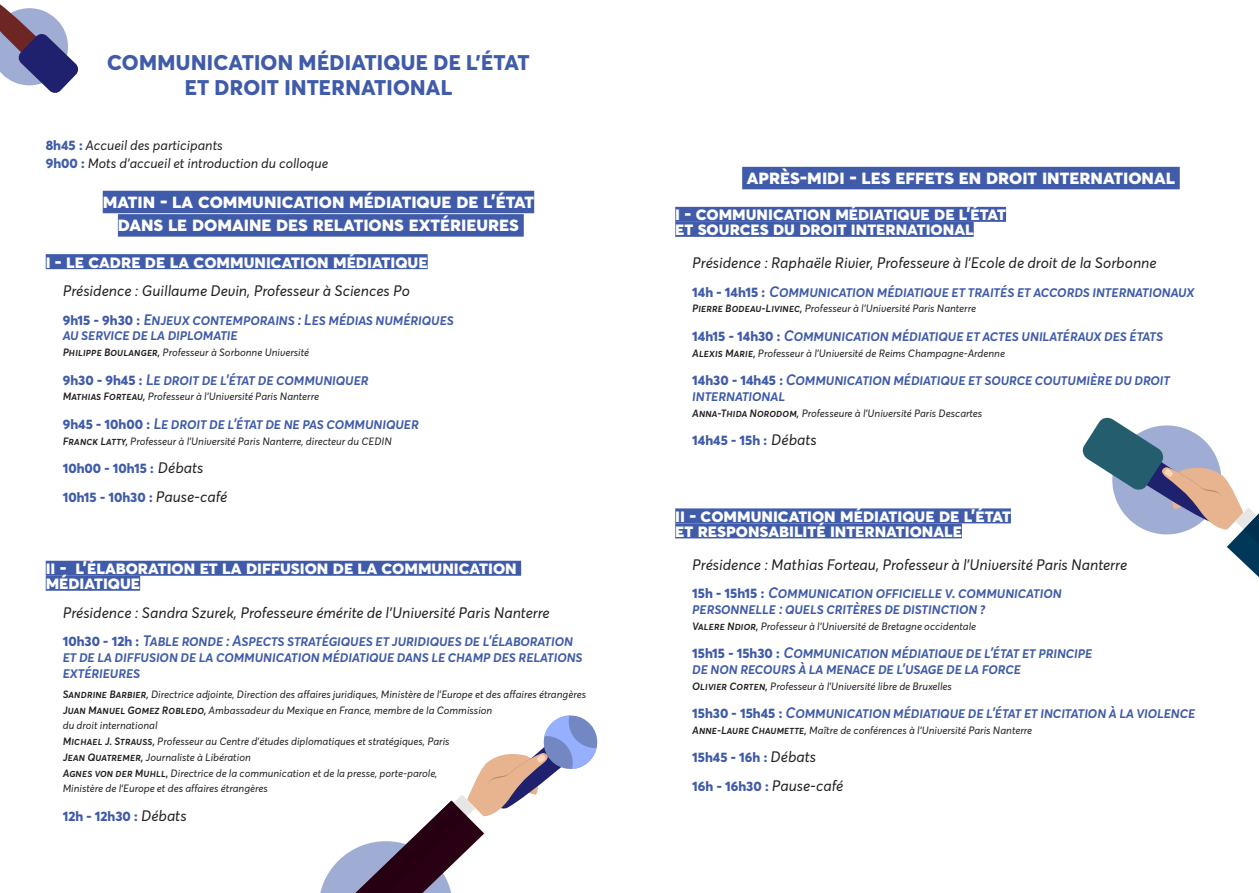
<style>
.page{position:relative;width:1259px;height:893px;background:#fff}
.page>*{position:absolute;margin:0;border:0;box-sizing:border-box;transform-origin:0 0}
.Titre_colloque{font:800 21px/25.2px "Averta";letter-spacing:.01em;color:#3f5ba9;text-align:center}
.Matin-AP_Midi{font:800 19.5px/23.4px "Averta";color:#fff;text-align:center}
.Titre_parties{font:800 18px/15px "Averta";color:#fff}
.Thématique{font:italic 600 15px/15.8px "Averta";letter-spacing:-.025em;color:#3f5ba9}
.Thématique-2{font:italic 15px "Averta";color:#231f20}
.Thématique-3{font:800 13.5px "Averta";color:#3f5ba9}
.Titre_colloque-2{font:italic 13.5px/18px "Averta";color:#231f20}
.Thématique-4{font:italic 10.5px/15.8px "Averta";color:#231f20}
.s1{font-weight:800;font-style:normal;color:#3f5ba9}
.s2{font-weight:800;font-style:normal;font-size:13.5px}
.s3{font-weight:600}
.s4{font-weight:400;font-style:italic;font-size:15px;color:#231f20}
</style>
<div class="page">
<svg style="left:320px;top:715px;width:278px;height:178px"></svg>
<div style="left:103px;top:191px;width:431px;height:22px;background:#3f5ba9"></div>
<div style="left:118px;top:214px;width:406px;height:23px;background:#3f5ba9"></div>
<div style="left:46px;top:254px;width:382px;height:15px;background:#3f5ba9"></div>
<div style="left:46px;top:561px;width:475px;height:15px;background:#3f5ba9"></div>
<div style="left:46px;top:576px;width:94px;height:15px;background:#3f5ba9"></div>
<div style="left:742px;top:167px;width:437px;height:22px;background:#3f5ba9"></div>
<div style="left:675px;top:207px;width:331px;height:15px;background:#3f5ba9"></div>
<div style="left:675px;top:222px;width:298px;height:15px;background:#3f5ba9"></div>
<div style="left:675px;top:508px;width:336px;height:15px;background:#3f5ba9"></div>
<div style="left:675px;top:523px;width:287px;height:15px;background:#3f5ba9"></div>
<svg style="left:1082px;top:417px;width:177px;height:160px"></svg>
<svg style="left:0;top:4px;width:78px;height:89px"></svg>
<p class="Titre_colloque" style="left:107px;top:50px;width:424px">COMMUNICATION MÉDIATIQUE DE L’ÉTAT<br>ET DROIT INTERNATIONAL</p>
<p class="Titre_colloque-2" style="left:46px;top:136px;width:284px"><span class="s1">8h45 :</span> Accueil des participants<br><span class="s1">9h00 :</span> Mots d’accueil et introduction du colloque</p>
<p class="Matin-AP_Midi" style="left:103px;top:189px;width:433px">matin - la communication médiatique de l’état dans le domaine des relations extérieures</p>
<p class="Titre_parties" style="left:46px;top:254px;width:383px">i - le cadre de la communication médiatique</p>
<p class="Thématique-2" style="left:63px;top:281px;width:349px">Présidence : Guillaume Devin, Professeur à Sciences Po</p>
<p class="Thématique" style="left:63px;top:312px;width:393px"><span class="s2">9h15 - 9h30 :</span> Enjeux contemporains : Les médias numériques au service de la diplomatie</p>
<p class="Thématique-4" style="left:63px;top:345px;width:248px"><span class="s3">Philippe Boulanger,</span> Professeur à Sorbonne Université</p>
<p class="Thématique" style="left:63px;top:372px;width:308px"><span class="s2">9h30 - 9h45 :</span> Le droit de l’état de communiquer</p>
<p class="Thématique-4" style="left:63px;top:389px;width:258px"><span class="s3">Mathias Forteau,</span> Professeur à l’Université Paris Nanterre</p>
<p class="Thématique" style="left:63px;top:417px;width:358px"><span class="s2">9h45 - 10h00 :</span> Le droit de l’état de ne pas communiquer</p>
<p class="Thématique-4" style="left:63px;top:434px;width:331px"><span class="s3">Franck Latty,</span> Professeur à l’Université Paris Nanterre, directeur du CEDIN</p>
<p class="Thématique-3" style="left:63px;top:460px;width:142px">10h00 - 10h15 : <span class="s4">Débats</span></p>
<p class="Thématique-3" style="left:63px;top:488px;width:166px">10h15 - 10h30 : <span class="s4">Pause-café</span></p>
<p class="Titre_parties" style="left:46px;top:560px;width:472px">ii - l’élaboration et la diffusion de la communication médiatique</p>
<p class="Thématique-2" style="left:63px;top:603px;width:488px">Présidence : Sandra Szurek, Professeure émérite de l’Université Paris Nanterre</p>
<p class="Thématique" style="left:63px;top:634px;width:522px"><span class="s2">10h30 - 12h :</span> Table ronde : Aspects stratégiques et juridiques de l’élaboration et de la diffusion de la communication médiatique dans le champ des relations extérieures</p>
<p class="Thématique-4" style="left:63px;top:687px;width:525px"><span class="s3">Sandrine Barbier,</span> Directrice adjointe, Direction des affaires juridiques, Ministère de l’Europe et des affaires étrangères <span class="s3">Juan Manuel Gomez Robledo,</span> Ambassadeur du Mexique en France, membre de la Commission<br>du droit international<br><span class="s3">Michael J. Strauss,</span> Professeur au Centre d’études diplomatiques et stratégiques, Paris<br><span class="s3">Jean Quatremer,</span> Journaliste à Libération<br><span class="s3">Agnes von der Muhll,</span> Directrice de la communication et de la presse, porte-parole,<br>Ministère de l’Europe et des affaires étrangères</p>
<p class="Thématique-3" style="left:63px;top:807px;width:125px">12h - 12h30 : <span class="s4">Débats</span></p>
<p class="Matin-AP_Midi" style="left:747px;top:165px;width:429px">après-midi - les effets en droit international</p>
<p class="Titre_parties" style="left:675px;top:206px;width:332px">i - communication médiatique de l’état et sources du droit international</p>
<p class="Thématique-2" style="left:692px;top:253px;width:466px">Présidence : Raphaële Rivier, Professeure à l’Ecole de droit de la Sorbonne</p>
<p class="Thématique" style="left:692px;top:284px;width:504px"><span class="s2">14h - 14h15 :</span> Communication médiatique et traités et accords internationaux</p>
<p class="Thématique-4" style="left:692px;top:301px;width:285px"><span class="s3">Pierre Bodeau-Livinec,</span> Professeur à l’Université Paris Nanterre</p>
<p class="Thématique" style="left:692px;top:329px;width:473px"><span class="s2">14h15 - 14h30 :</span> Communication médiatique et actes unilatéraux des états</p>
<p class="Thématique-4" style="left:692px;top:345px;width:314px"><span class="s3">Alexis Marie,</span> Professeur à l’Université de Reims Champagne-Ardenne</p>
<p class="Thématique" style="left:692px;top:373px;width:480px"><span class="s2">14h30 - 14h45 :</span> Communication médiatique et source coutumière du droit international</p>
<p class="Thématique-4" style="left:692px;top:406px;width:292px"><span class="s3">Anna-Thida Norodom,</span> Professeure à l’Université Paris Descartes</p>
<p class="Thématique-3" style="left:692px;top:432px;width:126px">14h45 - 15h : <span class="s4">Débats</span></p>
<p class="Titre_parties" style="left:675px;top:508px;width:337px">ii - communication médiatique de l’état et responsabilité internationale</p>
<p class="Thématique-2" style="left:692px;top:555px;width:436px">Présidence : Mathias Forteau, Professeur à l’Université Paris Nanterre</p>
<p class="Thématique" style="left:692px;top:586px;width:371px"><span class="s2">15h - 15h15 :</span> Communication officielle v. communication personnelle : quels critères de distinction ?</p>
<p class="Thématique-4" style="left:692px;top:619px;width:285px"><span class="s3">Valere Ndior,</span> Professeur à l’Université de Bretagne occidentale</p>
<p class="Thématique" style="left:692px;top:646px;width:402px"><span class="s2">15h15 - 15h30 :</span> Communication médiatique de l’état et principe de non recours à la menace de l’usage de la force</p>
<p class="Thématique-4" style="left:692px;top:679px;width:261px"><span class="s3">Olivier Corten,</span> Professeur à l’Université libre de Bruxelles</p>
<p class="Thématique" style="left:692px;top:706px;width:505px"><span class="s2">15h30 - 15h45 :</span> Communication médiatique de l’état et incitation à la violence</p>
<p class="Thématique-4" style="left:692px;top:723px;width:341px"><span class="s3">Anne-Laure Chaumette,</span> Maître de conférences à l’Université Paris Nanterre</p>
<p class="Thématique-3" style="left:692px;top:749px;width:125px">15h45 - 16h : <span class="s4">Débats</span></p>
<p class="Thématique-3" style="left:692px;top:778px;width:153px">16h - 16h30 : <span class="s4">Pause-café</span></p>
</div>
